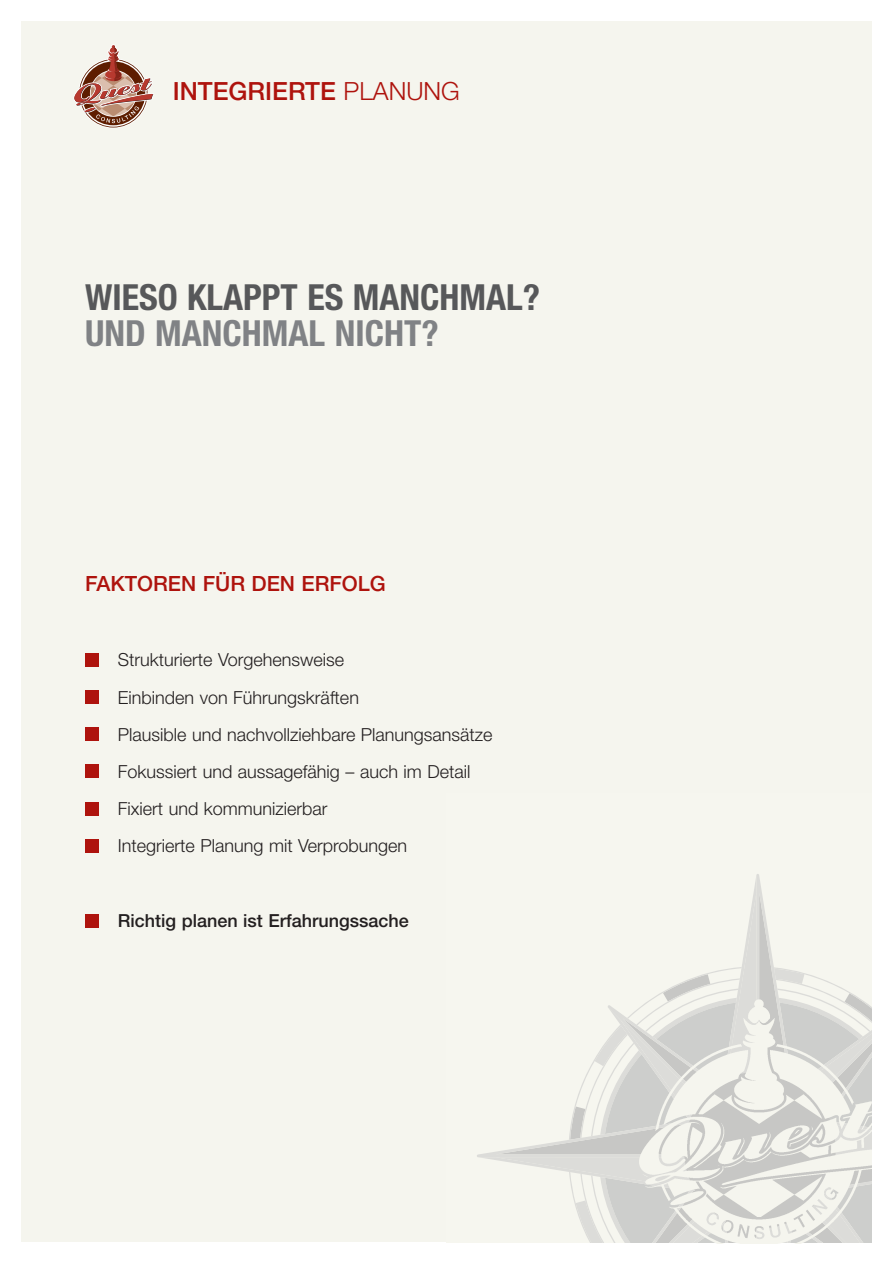
<style>
.page{position:relative;width:893px;height:1263px;background:#fff}
.page>*{position:absolute;margin:0;border:0;box-sizing:border-box;transform-origin:0 0}
.t1{font:700 condensed 36px "Helvetica Neue";color:#57585a}
.t2{font:700 condensed 36px "Helvetica Neue";color:#808285}
.t3{font:500 25.05px "Helvetica Neue";color:#ae130d}
.t4{font:500 21px "Helvetica Neue";color:#ae130d}
.t5{font:300 18px/37.2px "Helvetica Neue";color:#231f20}
.t6{font:500 18px "Helvetica Neue";color:#231f20}
.s1{font-weight:300}
</style>
<div class="page">
<div style="left:21px;top:21px;width:851px;height:1221px;background:#f5f5ee"></div>
<svg style="left:74px;top:44px;width:80px;height:84px"></svg>
<svg style="left:477px;top:874px;width:285px;height:368px"></svg>
<div style="left:85px;top:653px;width:13px;height:13px;background:#ae130d"></div>
<div style="left:85px;top:690px;width:13px;height:14px;background:#ae130d"></div>
<div style="left:85px;top:727px;width:13px;height:14px;background:#ae130d"></div>
<div style="left:85px;top:765px;width:13px;height:13px;background:#ae130d"></div>
<div style="left:85px;top:802px;width:13px;height:13px;background:#ae130d"></div>
<div style="left:85px;top:839px;width:13px;height:14px;background:#ae130d"></div>
<div style="left:85px;top:914px;width:13px;height:13px;background:#ae130d"></div>
<img style="left:600px;top:893px;width:271px;height:350px">
<h2 class="t3" style="left:173px;top:83px;width:289px">INTEGRIERTE <span class="s1">PLANUNG</span></h2>
<h1 class="t1" style="left:85px;top:284px;width:457px">WIESO KLAPPT ES MANCHMAL?</h1>
<h1 class="t2" style="left:85px;top:320px;width:355px">UND MANCHMAL NICHT?</h1>
<p class="t4" style="left:85px;top:576px;width:302px">FAKTOREN FÜR DEN ERFOLG</p>
<p class="t5" style="left:118px;top:643px;width:376px">Strukturierte Vorgehensweise<br>Einbinden von Führungskräften<br>Plausible und nachvollziehbare Planungsansätze Fokussiert und aussagefähig – auch im Detail Fixiert und kommunizierbar<br>Integrierte Planung mit Verprobungen</p>
<p class="t6" style="left:118px;top:914px;width:292px">Richtig planen ist Erfahrungssache</p>
</div>
